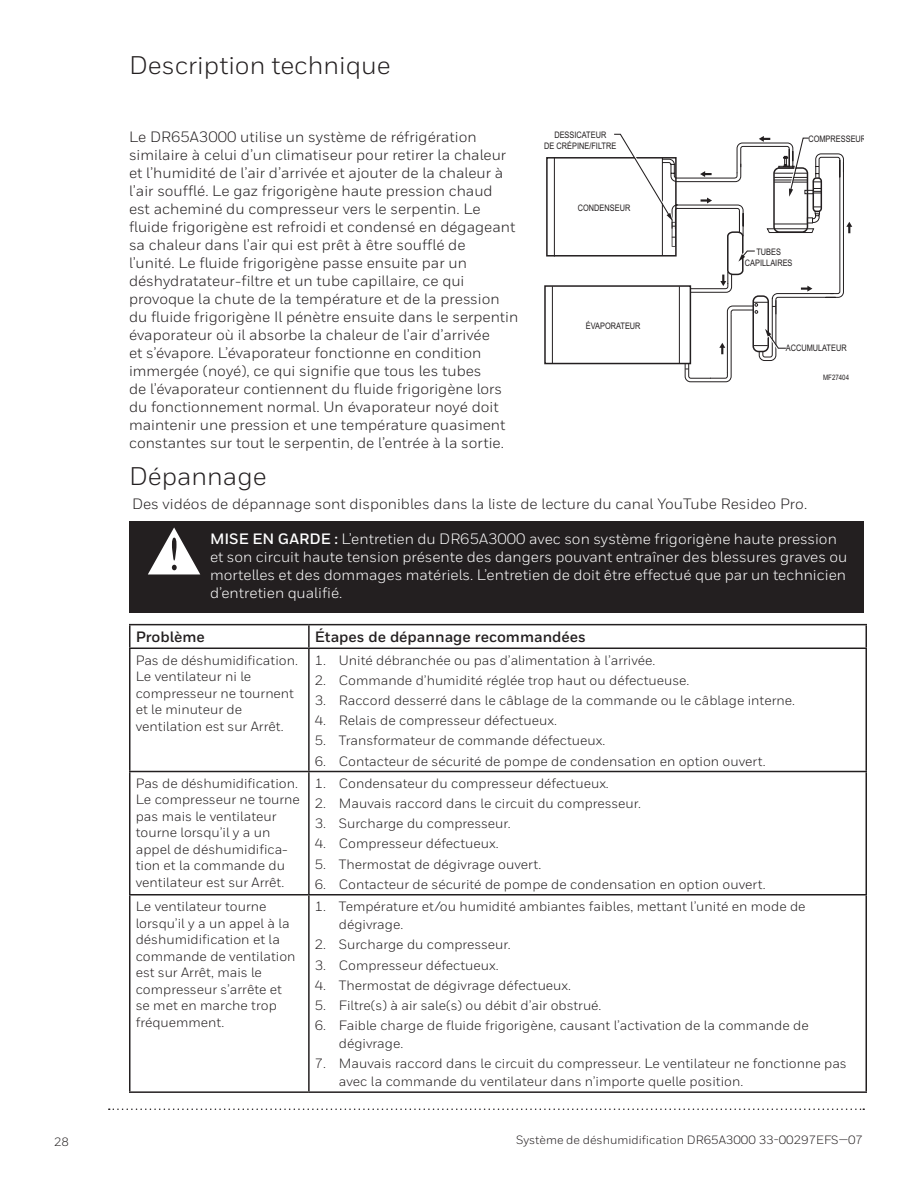
<style>
.page{position:relative;width:918px;height:1188px;background:#fff}
.page>*{position:absolute;margin:0;border:0;box-sizing:border-box;transform-origin:0 0}
.Heading_1{font:25.5px "Honeywell Sans";color:#231f20}
.Text_Sans{font:15px/18px "Honeywell Sans";color:#231f20}
.Caution{font:15px/18px "Honeywell Sans";color:#fff}
.Table_Header{font:700 15px "Honeywell Sans";color:#231f20}
.Bullet_Spec{font:13.5px/18px "Honeywell Sans";color:#231f20}
.Table_Text{font:13.5px/16.5px "Honeywell Sans";color:#231f20}
.t1{font:12px "Honeywell Sans";color:#231f20}
.t2{font:9px/10.5px "Arial Narrow";color:#231f20;text-align:center}
.t3{font:7.5px "Arial Narrow";color:#231f20}
.s1{font-weight:700}
</style>
<div class="page">
<svg style="left:544px;top:133px;width:308px;height:250px"></svg>
<hr style="left:129px;top:624px;width:180px;height:1px;background:#231f20">
<svg style="left:129px;top:625px;width:1px;height:23px"></svg>
<hr style="left:309px;top:624px;width:558px;height:1px;background:#231f20">
<hr style="left:308px;top:625px;width:2px;height:23px;background:#231f20">
<svg style="left:866px;top:625px;width:1px;height:23px"></svg>
<hr style="left:129px;top:648px;width:180px;height:1px;background:#231f20">
<hr style="left:129px;top:649px;width:1px;height:122px;background:#231f20">
<hr style="left:309px;top:648px;width:558px;height:1px;background:#231f20">
<hr style="left:308px;top:649px;width:2px;height:122px;background:#231f20">
<hr style="left:866px;top:649px;width:1px;height:122px;background:#231f20">
<hr style="left:129px;top:771px;width:180px;height:1px;background:#231f20">
<hr style="left:129px;top:772px;width:1px;height:122px;background:#231f20">
<hr style="left:309px;top:771px;width:558px;height:1px;background:#231f20">
<hr style="left:308px;top:772px;width:2px;height:122px;background:#231f20">
<hr style="left:866px;top:772px;width:1px;height:122px;background:#231f20">
<hr style="left:129px;top:894px;width:180px;height:2px;background:#231f20">
<hr style="left:129px;top:896px;width:1px;height:195px;background:#231f20">
<hr style="left:309px;top:894px;width:558px;height:2px;background:#231f20">
<hr style="left:308px;top:896px;width:2px;height:195px;background:#231f20">
<hr style="left:866px;top:896px;width:1px;height:195px;background:#231f20">
<hr style="left:129px;top:1091px;width:180px;height:2px;background:#231f20">
<hr style="left:309px;top:1091px;width:558px;height:2px;background:#231f20">
<div style="left:129px;top:522px;width:735px;height:91px;background:#231f20"></div>
<div style="left:148px;top:527px;width:52px;height:49px;background:#8d8b8b"></div>
<svg style="left:148px;top:527px;width:52px;height:47px;background:#878485"></svg>
<svg style="left:109px;top:1108px;width:755px;height:2px"></svg>
<p class="Heading_1" style="left:129px;top:50px;width:263px">Description technique</p>
<p class="Text_Sans" style="left:129px;top:128px;width:391px">Le DR65A3000 utilise un système de réfrigération similaire à celui d’un climatiseur pour retirer la chaleur et l’humidité de l’air d’arrivée et ajouter de la chaleur à l’air soufflé. Le gaz frigorigène haute pression chaud<br>est acheminé du compresseur vers le serpentin. Le fluide frigorigène est refroidi et condensé en dégageant sa chaleur dans l’air qui est prêt à être soufflé de<br>l’unité. Le fluide frigorigène passe ensuite par un déshydratateur-filtre et un tube capillaire, ce qui provoque la chute de la température et de la pression du fluide frigorigène Il pénètre ensuite dans le serpentin évaporateur où il absorbe la chaleur de l’air d’arrivée<br>et s’évapore. L’évaporateur fonctionne en condition immergée (noyé), ce qui signifie que tous les tubes<br>de l’évaporateur contiennent du fluide frigorigène lors du fonctionnement normal. Un évaporateur noyé doit maintenir une pression et une température quasiment constantes sur tout le serpentin, de l’entrée à la sortie.</p>
<p class="Heading_1" style="left:129px;top:461px;width:139px">Dépannage</p>
<p class="t2" style="left:544px;top:129px;width:74px">DESSICATEUR<br>DE CRÉPINE/FILTRE</p>
<p class="t2" style="left:578px;top:202px;width:54px">CONDENSEUR</p>
<p class="t2" style="left:586px;top:320px;width:56px">ÉVAPORATEUR</p>
<p class="t2" style="left:808px;top:133px;width:59px">COMPRESSEUR</p>
<p class="t2" style="left:745px;top:246px;width:49px">TUBES<br>CAPILLAIRES</p>
<p class="t2" style="left:786px;top:342px;width:62px">ACCUMULATEUR</p>
<p class="t3" style="left:823px;top:372px;width:27px">MF27404</p>
<p class="Text_Sans" style="left:132px;top:495px;width:677px">Des vidéos de dépannage sont disponibles dans la liste de lecture du canal YouTube Resideo Pro.</p>
<p class="Caution" style="left:210px;top:530px;width:639px"><span class="s1">MISE EN GARDE :</span> L’entretien du DR65A3000 avec son système frigorigène haute pression et son circuit haute tension présente des dangers pouvant entraîner des blessures graves ou mortelles et des dommages matériels. L’entretien de doit être effectué que par un technicien d’entretien qualifié.</p>
<p class="Table_Header" style="left:136px;top:628px;width:71px">Problème</p>
<p class="Table_Header" style="left:315px;top:628px;width:273px">Étapes de dépannage recommandées</p>
<p class="Table_Text" style="left:136px;top:652px;width:164px">Pas de déshumidification.<br>Le ventilateur ni le compresseur ne tournent et le minuteur de ventilation est sur Arrêt.</p>
<p class="Bullet_Spec" style="left:315px;top:651px;width:342px">1. Unité débranchée ou pas d’alimentation à l’arrivée.</p>
<p class="Bullet_Spec" style="left:315px;top:671px;width:376px">2. Commande d’humidité réglée trop haut ou défectueuse.</p>
<p class="Bullet_Spec" style="left:315px;top:691px;width:482px">3. Raccord desserré dans le câblage de la commande ou le câblage interne.</p>
<p class="Bullet_Spec" style="left:315px;top:712px;width:244px">4. Relais de compresseur défectueux.</p>
<p class="Bullet_Spec" style="left:315px;top:732px;width:292px">5. Transformateur de commande défectueux.</p>
<p class="Bullet_Spec" style="left:315px;top:752px;width:452px">6. Contacteur de sécurité de pompe de condensation en option ouvert.</p>
<p class="Table_Text" style="left:136px;top:775px;width:166px">Pas de déshumidification.<br>Le compresseur ne tourne pas mais le ventilateur tourne lorsqu’il y a un appel de déshumidifica&shy;tion et la commande du ventilateur est sur Arrêt.</p>
<p class="Bullet_Spec" style="left:315px;top:774px;width:295px">1. Condensateur du compresseur défectueux.</p>
<p class="Bullet_Spec" style="left:315px;top:794px;width:328px">2. Mauvais raccord dans le circuit du compresseur.</p>
<p class="Bullet_Spec" style="left:315px;top:815px;width:197px">3. Surcharge du compresseur.</p>
<p class="Bullet_Spec" style="left:315px;top:835px;width:185px">4. Compresseur défectueux.</p>
<p class="Bullet_Spec" style="left:315px;top:855px;width:228px">5. Thermostat de dégivrage ouvert.</p>
<p class="Bullet_Spec" style="left:315px;top:875px;width:452px">6. Contacteur de sécurité de pompe de condensation en option ouvert.</p>
<p class="Table_Text" style="left:136px;top:898px;width:161px">Le ventilateur tourne lorsqu’il y a un appel à la déshumidification et la commande de ventilation est sur Arrêt, mais le compresseur s’arrête et se met en marche trop fréquemment.</p>
<p class="Bullet_Spec" style="left:339px;top:898px;width:468px;text-indent:-24px">1. Température et/ou humidité ambiantes faibles, mettant l’unité en mode de dégivrage.</p>
<p class="Bullet_Spec" style="left:315px;top:936px;width:197px">2. Surcharge du compresseur.</p>
<p class="Bullet_Spec" style="left:315px;top:956px;width:185px">3. Compresseur défectueux.</p>
<p class="Bullet_Spec" style="left:315px;top:976px;width:258px">4. Thermostat de dégivrage défectueux.</p>
<p class="Bullet_Spec" style="left:315px;top:996px;width:288px">5. Filtre(s) à air sale(s) ou débit d’air obstrué.</p>
<p class="Bullet_Spec" style="left:339px;top:1016px;width:471px;text-indent:-24px">6. Faible charge de fluide frigorigène, causant l’activation de la commande de dégivrage.</p>
<p class="Bullet_Spec" style="left:339px;top:1055px;width:509px;text-indent:-24px">7. Mauvais raccord dans le circuit du compresseur. Le ventilateur ne fonctionne pas avec la commande du ventilateur dans n’importe quelle position.</p>
<p class="t1" style="left:54px;top:1134px;width:16px">28</p>
<p class="t1" style="left:516px;top:1133px;width:349px">Système de déshumidification DR65A3000 33-00297EFS—07</p>
</div>
